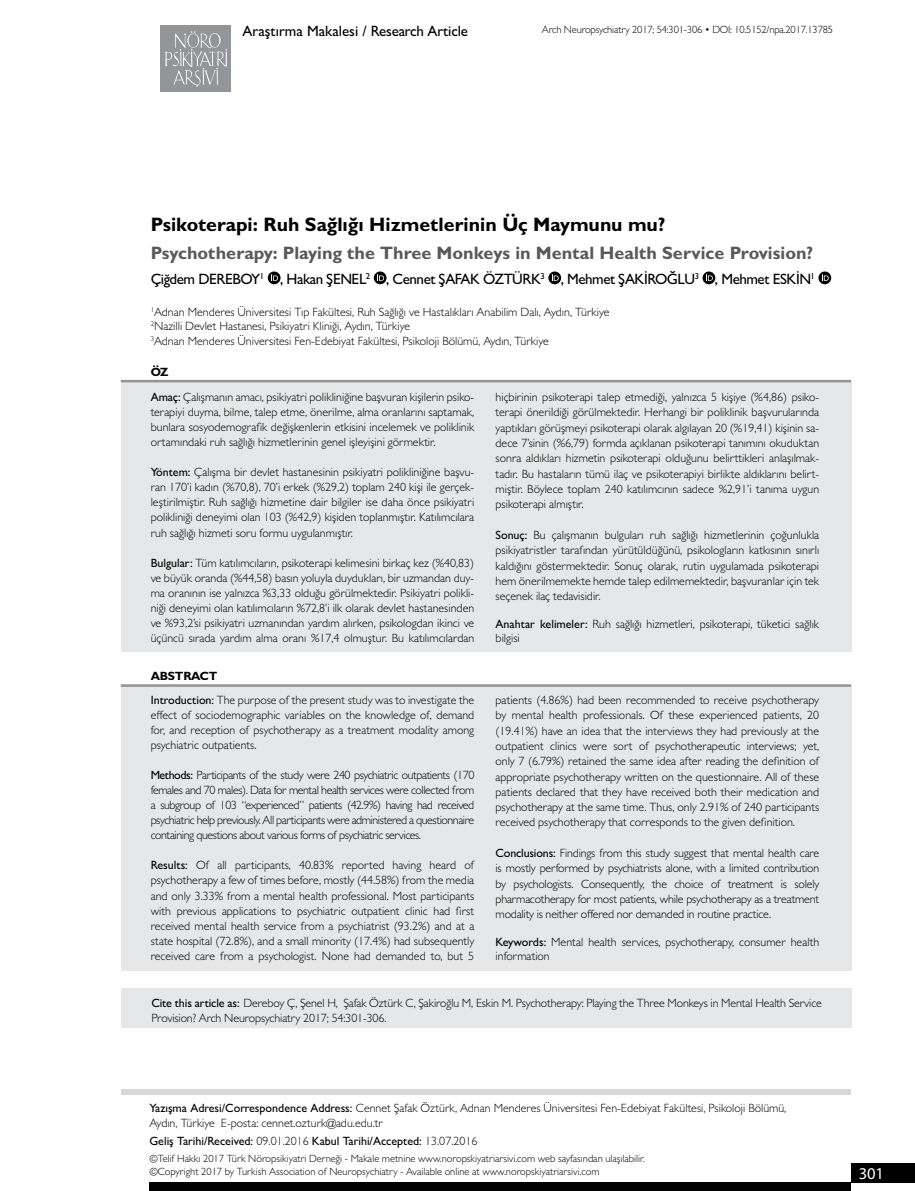
<style>
.page{position:relative;width:915px;height:1191px;background:#fff}
.page>*{position:absolute;margin:0;border:0;box-sizing:border-box;transform-origin:0 0}
.t1{font:700 19.5px "Gill Sans MT Pro";color:#000}
.t2{font:700 18px "Gill Sans MT Pro";color:#58595b}
.t3{font:16.5px "Myriad Pro";color:#fff}
.t4{font:500 15px "Gill Sans MT Pro";letter-spacing:-.03em;color:#000}
.t5{font:500 15px "Gill Sans MT Pro";color:#000}
.t6{font:300 12px/15px "Gill Sans MT Pro";color:#000;text-align:justify}
.t7{font:500 12px "Gill Sans MT Pro";color:#000}
.t8{font:700 12px "Gill Sans MT Pro";letter-spacing:-.02em;color:#000}
.t9{font:300 10.5px/12.6px "Gill Sans MT Pro";color:#000}
.s1{font-weight:500}
.s2{font-weight:300}
</style>
<div class="page">
<div style="left:160px;top:26px;width:71px;height:66px;background:#939598"></div>
<svg style="left:165px;top:31px;width:62px;height:56px"></svg>
<div style="left:149px;top:1182px;width:701px;height:9px;background:#000"></div>
<div style="left:121px;top:686px;width:729px;height:284px;background:#e6e7e8"></div>
<hr style="left:121px;top:684px;width:729px;height:3px;background:#939598">
<div style="left:121px;top:382px;width:729px;height:270px;background:#e6e7e8"></div>
<hr style="left:121px;top:380px;width:729px;height:2px;background:#939598">
<div style="left:121px;top:1089px;width:729px;height:6px;background:#d5d7d8"></div>
<div style="left:850px;top:1163px;width:64px;height:19px;background:#000"></div>
<div style="left:122px;top:988px;width:729px;height:40px;background:#e6e7e8"></div>
<svg style="left:268px;top:271px;width:12px;height:13px"></svg>
<svg style="left:271px;top:274px;width:7px;height:7px"></svg>
<svg style="left:373px;top:271px;width:13px;height:13px"></svg>
<svg style="left:377px;top:274px;width:7px;height:7px"></svg>
<svg style="left:548px;top:271px;width:13px;height:13px"></svg>
<svg style="left:551px;top:274px;width:7px;height:7px"></svg>
<svg style="left:702px;top:271px;width:13px;height:13px"></svg>
<svg style="left:705px;top:274px;width:7px;height:7px"></svg>
<svg style="left:818px;top:271px;width:12px;height:13px"></svg>
<svg style="left:821px;top:274px;width:7px;height:7px"></svg>
<p class="t5" style="left:242px;top:22px;width:227px">Araştırma Makalesi / Research Article</p>
<p class="t9" style="left:541px;top:23px;width:293px">Arch Neuropsychiatry 2017; 54:301-306 • DOI: 10.5152/npa.2017.13785</p>
<h1 class="t1" style="left:151px;top:212px;width:516px">Psikoterapi: Ruh Sağlığı Hizmetlerinin Üç Maymunu mu?</h1>
<h2 class="t2" style="left:151px;top:241px;width:664px">Psychotherapy: Playing the Three Monkeys in Mental Health Service Provision?</h2>
<p class="t4" style="left:151px;top:270px;width:665px">Çiğdem DEREBOY<sup>1</sup> , Hakan ŞENEL<sup>2</sup> , Cennet ŞAFAK ÖZTÜRK<sup>3</sup> , Mehmet ŞAKİROĞLU<sup>3</sup> , Mehmet ESKİN<sup>1</sup></p>
<p class="t6" style="left:151px;top:304px;width:460px;line-height:14.4px;text-align:left"><sup>1</sup>Adnan Menderes Üniversitesi Tıp Fakültesi, Ruh Sağlığı ve Hastalıkları Anabilim Dalı, Aydın, Türkiye<br><sup>2</sup>Nazilli Devlet Hastanesi, Psikiyatri Kliniği, Aydın, Türkiye<br><sup>3</sup>Adnan Menderes Üniversitesi Fen-Edebiyat Fakültesi, Psikoloji Bölümü, Aydın, Türkiye</p>
<p class="t8" style="left:151px;top:364px;width:20px">ÖZ</p>
<p class="t6" style="left:151px;top:389px;width:325px"><span class="s1">Amaç:</span> Çalışmanın amacı, psikiyatri polikliniğine başvuran kişilerin psiko&shy;terapiyi duyma, bilme, talep etme, önerilme, alma oranlarını saptamak, bunlara sosyodemografik değişkenlerin etkisini incelemek ve poliklinik ortamındaki ruh sağlığı hizmetlerinin genel işleyişini görmektir.</p>
<p class="t6" style="left:151px;top:464px;width:325px"><span class="s1">Yöntem:</span> Çalışma bir devlet hastanesinin psikiyatri polikliniğine başvu&shy;ran 170’i kadın (%70,8), 70’i erkek (%29,2) toplam 240 kişi ile gerçek&shy;leştirilmiştir. Ruh sağlığı hizmetine dair bilgiler ise daha önce psikiyatri polikliniği deneyimi olan 103 (%42,9) kişiden toplanmıştır. Katılımcılara ruh sağlığı hizmeti soru formu uygulanmıştır.</p>
<p class="t6" style="left:151px;top:555px;width:325px"><span class="s1">Bulgular:</span> Tüm katılımcıların, psikoterapi kelimesini birkaç kez (%40,83) ve büyük oranda (%44,58) basın yoluyla duydukları, bir uzmandan duy&shy;ma oranının ise yalnızca %3,33 olduğu görülmektedir. Psikiyatri polikli&shy;niği deneyimi olan katılımcıların %72,8’i ilk olarak devlet hastanesinden ve %93,2’si psikiyatri uzmanından yardım alırken, psikologdan ikinci ve üçüncü sırada yardım alma oranı %17,4 olmuştur. Bu katılımcılardan</p>
<p class="t8" style="left:151px;top:669px;width:68px">ABSTRACT</p>
<p class="t6" style="left:151px;top:692px;width:325px"><span class="s1">Introduction:</span> The purpose of the present study was to investigate the effect of sociodemographic variables on the knowledge of, demand for, and reception of psychotherapy as a treatment modality among psychiatric outpatients.</p>
<p class="t6" style="left:151px;top:767px;width:325px"><span class="s1">Methods:</span> Participants of the study were 240 psychiatric outpatients (170 females and 70 males). Data for mental health services were collected from a subgroup of 103 “experienced” patients (42.9%) having had received psychiatric help previously. All participants were administered a questionnaire containing questions about various forms of psychiatric services.</p>
<p class="t6" style="left:151px;top:857px;width:325px"><span class="s1">Results:</span> Of all participants, 40.83% reported having heard of psychotherapy a few of times before, mostly (44.58%) from the media and only 3.33% from a mental health professional. Most participants with previous applications to psychiatric outpatient clinic had first received mental health service from a psychiatrist (93.2%) and at a state hospital (72.8%), and a small minority (17.4%) had subsequently received care from a psychologist. None had demanded to, but 5</p>
<p class="t6" style="left:495px;top:389px;width:325px">hiçbirinin psikoterapi talep etmediği, yalnızca 5 kişiye (%4,86) psiko&shy;terapi önerildiği görülmektedir. Herhangi bir poliklinik başvurularında yaptıkları görüşmeyi psikoterapi olarak algılayan 20 (%19,41) kişinin sa&shy;dece 7’sinin (%6,79) formda açıklanan psikoterapi tanımını okuduktan sonra aldıkları hizmetin psikoterapi olduğunu belirttikleri anlaşılmak&shy;tadır. Bu hastaların tümü ilaç ve psikoterapiyi birlikte aldıklarını belirt&shy;miştir. Böylece toplam 240 katılımcının sadece %2,91’i tanıma uygun psikoterapi almıştır.</p>
<p class="t6" style="left:495px;top:527px;width:325px"><span class="s1">Sonuç:</span> Bu çalışmanın bulguları ruh sağlığı hizmetlerinin çoğunlukla psikiyatristler tarafından yürütüldüğünü, psikologların katkısının sınırlı kaldığını göstermektedir. Sonuç olarak, rutin uygulamada psikoterapi hem önerilmemekte hemde talep edilmemektedir, başvuranlar için tek seçenek ilaç tedavisidir.</p>
<p class="t6" style="left:495px;top:617px;width:325px;line-height:13.8px"><span class="s1">Anahtar kelimeler:</span> Ruh sağlığı hizmetleri, psikoterapi, tüketici sağlık bilgisi</p>
<p class="t6" style="left:495px;top:692px;width:325px">patients (4.86%) had been recommended to receive psychotherapy by mental health professionals. Of these experienced patients, 20 (19.41%) have an idea that the interviews they had previously at the outpatient clinics were sort of psychotherapeutic interviews; yet, only 7 (6.79%) retained the same idea after reading the definition of appropriate psychotherapy written on the questionnaire. All of these patients declared that they have received both their medication and psychotherapy at the same time. Thus, only 2.91% of 240 participants received psychotherapy that corresponds to the given definition.</p>
<p class="t6" style="left:495px;top:845px;width:325px"><span class="s1">Conclusions:</span> Findings from this study suggest that mental health care is mostly performed by psychiatrists alone, with a limited contribution by psychologists. Consequently, the choice of treatment is solely pharmacotherapy for most patients, while psychotherapy as a treatment modality is neither offered nor demanded in routine practice.</p>
<p class="t6" style="left:495px;top:934px;width:325px;line-height:13.8px"><span class="s1">Keywords:</span> Mental health services, psychotherapy, consumer health information</p>
<p class="t6" style="left:151px;top:996px;width:671px;line-height:14.2px"><span class="s1">Cite this article as:</span> Dereboy Ç, Şenel H, Şafak Öztürk C, Şakiroğlu M, Eskin M. Psychotherapy: Playing the Three Monkeys in Mental Health Service<br>Provision? Arch Neuropsychiatry 2017; 54:301-306.</p>
<p class="t6" style="left:149px;top:1101px;width:638px;line-height:14.4px"><span class="s1">Yazışma Adresi/Correspondence Address:</span> Cennet Şafak Öztürk, Adnan Menderes Üniversitesi Fen-Edebiyat Fakültesi, Psikoloji Bölümü,<br>Aydın, Türkiye E-posta: cennet.ozturk@adu.edu.tr</p>
<p class="t7" style="left:149px;top:1134px;width:329px">Geliş Tarihi/Received: <span class="s2">09.01.2016</span> Kabul Tarihi/Accepted: <span class="s2">13.07.2016</span></p>
<p class="t9" style="left:149px;top:1152px;width:497px">©Telif Hakkı 2017 Türk Nöropsikiyatri Derneği - Makale metnine www.noropskiyatriarsivi.com web sayfasından ulaşılabilir. ©Copyright 2017 by Turkish Association of Neuropsychiatry - Available online at www.noropskiyatriarsivi.com</p>
<h3 class="t3" style="left:858px;top:1162px;width:27px">301</h3>
</div>
